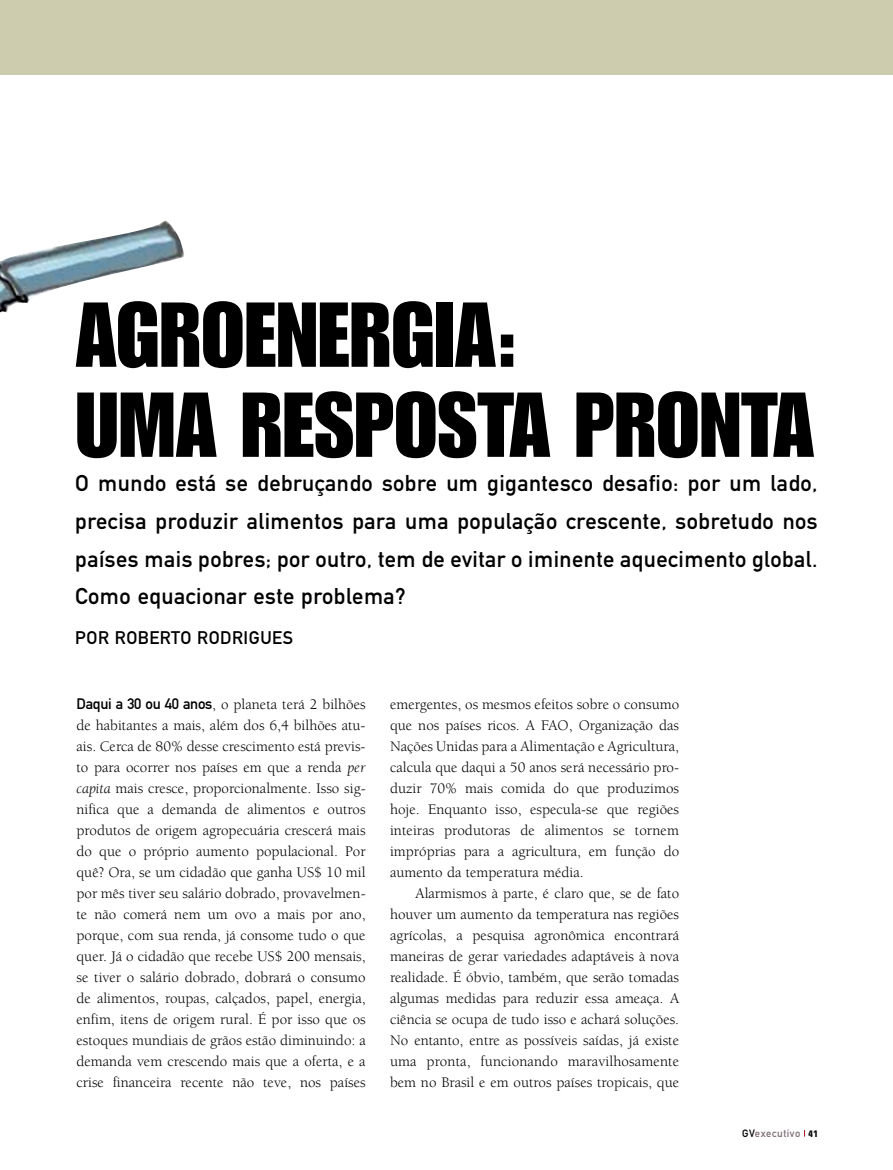
<style>
.page{position:relative;width:893px;height:1170px;background:#fff}
.page>*{position:absolute;margin:0;border:0;box-sizing:border-box;transform-origin:0 0}
.t1{font:90px/90px "Impact LT Std";color:#000}
.t2{font:22.5px/37.5px "DIN Mittelschrift";letter-spacing:.02em;color:#000;text-align:justify}
.t3{font:18px "DIN Mittelschrift";letter-spacing:.03em;color:#000}
.t4{font:15px/21px "Berkeley";color:#000;text-align:justify}
.t5{font:10.5px "DIN Mittelschrift";letter-spacing:.05em;color:#7f6d77}
.s1{font-family:"DIN Mittelschrift"}
.s2{font-style:italic}
.s3{color:#000}
.s4{font-family:"Eurostile";font-weight:700;font-stretch:condensed;font-size:9px;color:#000}
</style>
<div class="page">
<div style="left:0;top:0;width:893px;height:74px;background:#ceccaf"></div>
<img style="left:0;top:220px;width:184px;height:93px">
<h1 class="t1" style="left:75px;top:289px;width:741px">AGROENERGIA:<br>UMA RESPOSTA PRONTA</h1>
<p class="t2" style="left:75px;top:465px;width:744px">O mundo está se debruçando sobre um gigantesco desafio: por um lado, precisa produzir alimentos para uma população crescente, sobretudo nos países mais pobres; por outro, tem de evitar o iminente aquecimento global.<br>Como equacionar este problema?</p>
<p class="t3" style="left:75px;top:627px;width:219px">Por roberto rodrigues</p>
<p class="t4" style="left:77px;top:693px;width:291px"><span class="s1">Daqui a 30 ou 40 anos</span>, o planeta terá 2 bilhões de habitantes a mais, além dos 6,4 bilhões atu&shy;ais. Cerca de 80% desse crescimento está previs&shy;to para ocorrer nos países em que a renda <span class="s2">per capita</span> mais cresce, proporcionalmente. Isso sig&shy;nifica que a demanda de alimentos e outros produtos de origem agropecuária crescerá mais do que o próprio aumento populacional. Por quê? Ora, se um cidadão que ganha US$ 10 mil por mês tiver seu salário dobrado, provavelmen&shy;te não comerá nem um ovo a mais por ano, porque, com sua renda, já consome tudo o que quer. Já o cidadão que recebe US$ 200 mensais, se tiver o salário dobrado, dobrará o consumo de alimentos, roupas, calçados, papel, energia, enfim, itens de origem rural. É por isso que os estoques mundiais de grãos estão diminuindo: a demanda vem crescendo mais que a oferta, e a crise financeira recente não teve, nos países</p>
<p class="t4" style="left:390px;top:693px;width:291px">emergentes, os mesmos efeitos sobre o consumo que nos países ricos. A FAO, Organização das Nações Unidas para a Alimentação e Agricultura, calcula que daqui a 50 anos será necessário pro&shy;duzir 70% mais comida do que produzimos hoje. Enquanto isso, especula-se que regiões inteiras produtoras de alimentos se tornem impróprias para a agricultura, em função do aumento da temperatura média.</p>
<p class="t4" style="left:390px;top:882px;width:291px;text-indent:26px">Alarmismos à parte, é claro que, se de fato houver um aumento da temperatura nas regiões agrícolas, a pesquisa agronômica encontrará maneiras de gerar variedades adaptáveis à nova realidade. É óbvio, também, que serão tomadas algumas medidas para reduzir essa ameaça. A ciência se ocupa de tudo isso e achará soluções.<br>No entanto, entre as possíveis saídas, já existe uma pronta, funcionando maravilhosamente bem no Brasil e em outros países tropicais, que</p>
<p class="t5" style="left:742px;top:1126px;width:77px"><span class="s3">gv</span>executivo <span class="s4">41</span></p>
</div>
